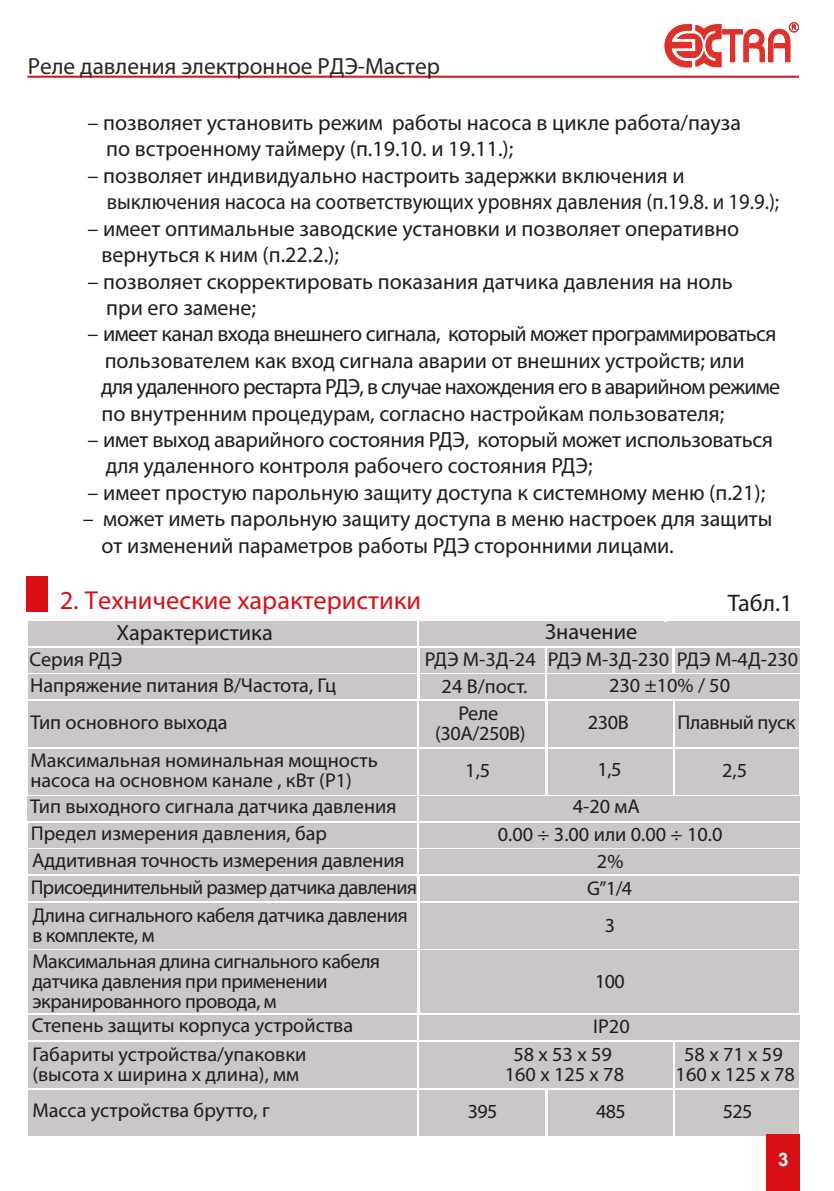
<style>
.page{position:relative;width:834px;height:1191px;background:#fff}
.page>*{position:absolute;margin:0;border:0;box-sizing:border-box;transform-origin:0 0}
.t1{font:700 26px "Myriad Pro";color:#d71018}
.t2{font:700 24px "Myriad Pro";color:#1d1d1b}
.t3{font:700 23.4px "Myriad Pro";color:#2b2523}
.t4{font:22px/26.4px "Myriad Pro";color:#1d1d1b}
.t5{font:22px/26.4px "Myriad Pro";letter-spacing:-.03em;color:#1d1d1b}
.t6{font:700 22px/26.4px "Myriad Pro";color:#1d1d1b}
.t7{font:20px/20px "Myriad Pro";letter-spacing:-.005em;color:#1d1d1b}
.t8{font:20px/27.2px "Myriad Pro";letter-spacing:-.03em;color:#1d1d1b}
.t9{font:700 18.6px "Arial";color:#fff}
.s1{font-weight:400}
.s2{font-weight:700}
</style>
<div class="page">
<div style="left:419px;top:796px;width:380px;height:25px;background:#cac7c6"></div>
<div style="left:27px;top:576px;width:21px;height:35px;background:#d71018"></div>
<div style="left:28px;top:621px;width:389px;height:24px;background:#cac7c6"></div>
<div style="left:419px;top:621px;width:380px;height:24px;background:#cac7c6"></div>
<div style="left:28px;top:648px;width:389px;height:24px;background:#cac7c6"></div>
<div style="left:419px;top:648px;width:125px;height:24px;background:#cac7c6"></div>
<div style="left:547px;top:648px;width:124px;height:24px;background:#cac7c6"></div>
<div style="left:674px;top:648px;width:125px;height:24px;background:#cac7c6"></div>
<div style="left:28px;top:674px;width:389px;height:25px;background:#cac7c6"></div>
<div style="left:419px;top:674px;width:125px;height:25px;background:#cac7c6"></div>
<div style="left:547px;top:674px;width:252px;height:25px;background:#cac7c6"></div>
<div style="left:28px;top:823px;width:389px;height:24px;background:#cac7c6"></div>
<div style="left:419px;top:823px;width:380px;height:24px;background:#cac7c6"></div>
<div style="left:28px;top:849px;width:389px;height:25px;background:#cac7c6"></div>
<div style="left:419px;top:849px;width:380px;height:25px;background:#cac7c6"></div>
<div style="left:28px;top:1015px;width:389px;height:25px;background:#cac7c6"></div>
<div style="left:419px;top:1015px;width:380px;height:25px;background:#cac7c6"></div>
<div style="left:28px;top:876px;width:389px;height:24px;background:#cac7c6"></div>
<div style="left:419px;top:876px;width:379px;height:24px;background:#cac7c6"></div>
<div style="left:28px;top:950px;width:389px;height:63px;background:#cac7c6"></div>
<div style="left:419px;top:950px;width:379px;height:63px;background:#cac7c6"></div>
<div style="left:28px;top:903px;width:389px;height:45px;background:#cac7c6"></div>
<div style="left:419px;top:903px;width:379px;height:45px;background:#cac7c6"></div>
<div style="left:28px;top:1042px;width:389px;height:45px;background:#cac7c6"></div>
<div style="left:28px;top:1089px;width:389px;height:46px;background:#cac7c6"></div>
<div style="left:675px;top:1089px;width:123px;height:46px;background:#cac7c6"></div>
<div style="left:548px;top:1089px;width:124px;height:46px;background:#cac7c6"></div>
<div style="left:419px;top:1089px;width:126px;height:46px;background:#cac7c6"></div>
<div style="left:28px;top:749px;width:389px;height:45px;background:#cac7c6"></div>
<div style="left:675px;top:749px;width:123px;height:45px;background:#cac7c6"></div>
<div style="left:548px;top:749px;width:124px;height:45px;background:#cac7c6"></div>
<div style="left:419px;top:749px;width:126px;height:45px;background:#cac7c6"></div>
<div style="left:28px;top:701px;width:389px;height:45px;background:#cac7c6"></div>
<div style="left:675px;top:1042px;width:123px;height:45px;background:#cac7c6"></div>
<div style="left:419px;top:1042px;width:253px;height:45px;background:#cac7c6"></div>
<div style="left:675px;top:701px;width:123px;height:45px;background:#cac7c6"></div>
<div style="left:548px;top:701px;width:124px;height:45px;background:#cac7c6"></div>
<div style="left:419px;top:701px;width:126px;height:45px;background:#cac7c6"></div>
<div style="left:28px;top:796px;width:389px;height:25px;background:#cac7c6"></div>
<hr style="left:27px;top:76px;width:771px;height:2px;background:#d71018">
<svg style="left:664px;top:22px;width:134px;height:45px"></svg>
<div style="left:766px;top:1134px;width:33px;height:57px;background:#d71018"></div>
<p class="t3" style="left:28px;top:51px;width:414px">Реле давления электронное РДЭ-Мастер</p>
<p class="t6" style="left:106px;top:109px;width:636px;text-indent:-19px"><span class="s1">– позволяет</span> установить режим работы <span class="s1">насоса в цикле</span> работа/пауза <span class="s1">по встроенному таймеру (</span>п.19.10. и 19.11.)<span class="s1">;</span></p>
<p class="t4" style="left:107px;top:162px;width:674px;text-indent:-19px">– позволяет индивидуально настроить <span class="s2">задержки включения</span> и <span class="s2">выключения</span> насоса на соответствующих уровнях давления <span class="s2">(п.19.8. и 19.9.)</span>;</p>
<p class="t4" style="left:101px;top:215px;width:639px;text-indent:-14px">– имеет <span class="s2">оптимальные заводские установки</span> и позволяет оперативно вернуться к ним <span class="s2">(п.22.2.)</span>;</p>
<p class="t4" style="left:106px;top:267px;width:628px;text-indent:-19px">– позволяет скорректировать <span class="s2">показания датчика давления на ноль </span>при его замене;</p>
<p class="t5" style="left:101px;top:320px;width:680px;text-indent:-14px">– имеет <span class="s2">канал входа внешнего сигнала,</span> который может программироваться пользователем как <span class="s2">вход сигнала аварии от внешних устройств</span>; или<br>для <span class="s2">удаленного рестарта РДЭ,</span> в случае нахождения его в аварийном режиме по внутренним процедурам, согласно настройкам пользователя;</p>
<p class="t4" style="left:106px;top:426px;width:668px;text-indent:-18px">– имет <span class="s2">выход аварийного состояния РДЭ,</span> который может использоваться для удаленного контроля рабочего состояния <span class="s2">РДЭ</span>;</p>
<p class="t4" style="left:87px;top:479px;width:679px">– имеет простую парольную защиту доступа к системному меню (<span class="s2">п.21</span>);</p>
<p class="t4" style="left:101px;top:505px;width:672px;text-indent:-19px">– может иметь парольную защиту доступа в меню настроек для защиты от изменений параметров работы <span class="s2">РДЭ</span> сторонними лицами.</p>
<h1 class="t1" style="left:60px;top:585px;width:363px">2. Технические характеристики</h1>
<p class="t7" style="left:30px;top:648px;width:94px">Серия <span class="s2">РДЭ</span></p>
<p class="t2" style="left:727px;top:588px;width:66px">Табл.1</p>
<p class="t6" style="left:116px;top:619px;width:158px">Характеристика</p>
<p class="t6" style="left:545px;top:617px;width:94px">Значение</p>
<p class="t7" style="left:30px;top:675px;width:307px">Напряжение питания В/Частота, Гц</p>
<p class="t7" style="left:441px;top:645px;width:358px;line-height:26.6px;text-indent:-17px">РДЭ М-3Д-24 РДЭ М-3Д-230 РДЭ М-4Д-230<br>24 В/пост.</p>
<p class="t7" style="left:609px;top:675px;width:122px">230 ±10% / 50</p>
<p class="t7" style="left:30px;top:711px;width:199px">Тип основного выхода</p>
<p class="t7" style="left:435px;top:703px;width:92px;text-align:center">Реле (30А/250В)</p>
<p class="t7" style="left:677px;top:712px;width:119px">Плавный пуск</p>
<p class="t7" style="left:587px;top:712px;width:43px">230В</p>
<p class="t7" style="left:30px;top:749px;width:349px">Максимальная номинальная мощность насоса на основном канале , кВт (P1)</p>
<p class="t7" style="left:465px;top:759px;width:27px">1,5</p>
<p class="t7" style="left:597px;top:759px;width:26px">1,5</p>
<p class="t7" style="left:722px;top:760px;width:27px">2,5</p>
<p class="t7" style="left:30px;top:796px;width:368px">Тип выходного сигнала датчика давления</p>
<p class="t7" style="left:31px;top:823px;width:298px">Предел измерения давления, бар</p>
<p class="t7" style="left:497px;top:793px;width:226px;line-height:27px;text-align:center">4-20 мА<br>0.00 ÷ 3.00 или 0.00 ÷ 10.0</p>
<p class="t7" style="left:32px;top:849px;width:374px">Аддитивная точность измерения давления</p>
<p class="t7" style="left:597px;top:850px;width:28px">2%</p>
<p class="t8" style="left:31px;top:874px;width:388px">Присоединительный размер датчика давления<br>Длина сигнального кабеля датчика давления</p>
<p class="t7" style="left:32px;top:921px;width:349px;line-height:26.2px">в комплекте, м<br>Максимальная длина сигнального кабеля</p>
<p class="t7" style="left:32px;top:970px;width:296px">датчика давления при применении экранированного провода, м</p>
<p class="t7" style="left:587px;top:877px;width:46px">G”1/4</p>
<p class="t7" style="left:605px;top:914px;width:12px">3</p>
<p class="t7" style="left:595px;top:970px;width:31px">100</p>
<p class="t7" style="left:32px;top:1015px;width:323px">Степень защиты корпуса устройства</p>
<p class="t7" style="left:593px;top:1015px;width:38px">IP20</p>
<p class="t7" style="left:32px;top:1044px;width:275px">Габариты устройства/упаковки (высота х ширина х длина), мм</p>
<p class="t7" style="left:504px;top:1043px;width:121px;text-align:center">58 х 53 х 59<br>160 х 125 х 78</p>
<p class="t7" style="left:675px;top:1043px;width:121px;text-align:center">58 х 71 х 59<br>160 х 125 х 78</p>
<p class="t7" style="left:32px;top:1100px;width:239px">Масса устройства брутто, г</p>
<p class="t7" style="left:468px;top:1101px;width:31px">395</p>
<p class="t7" style="left:596px;top:1101px;width:31px">485</p>
<p class="t7" style="left:722px;top:1101px;width:31px">525</p>
<p class="t9" style="left:778px;top:1146px;width:12px">3</p>
</div>
